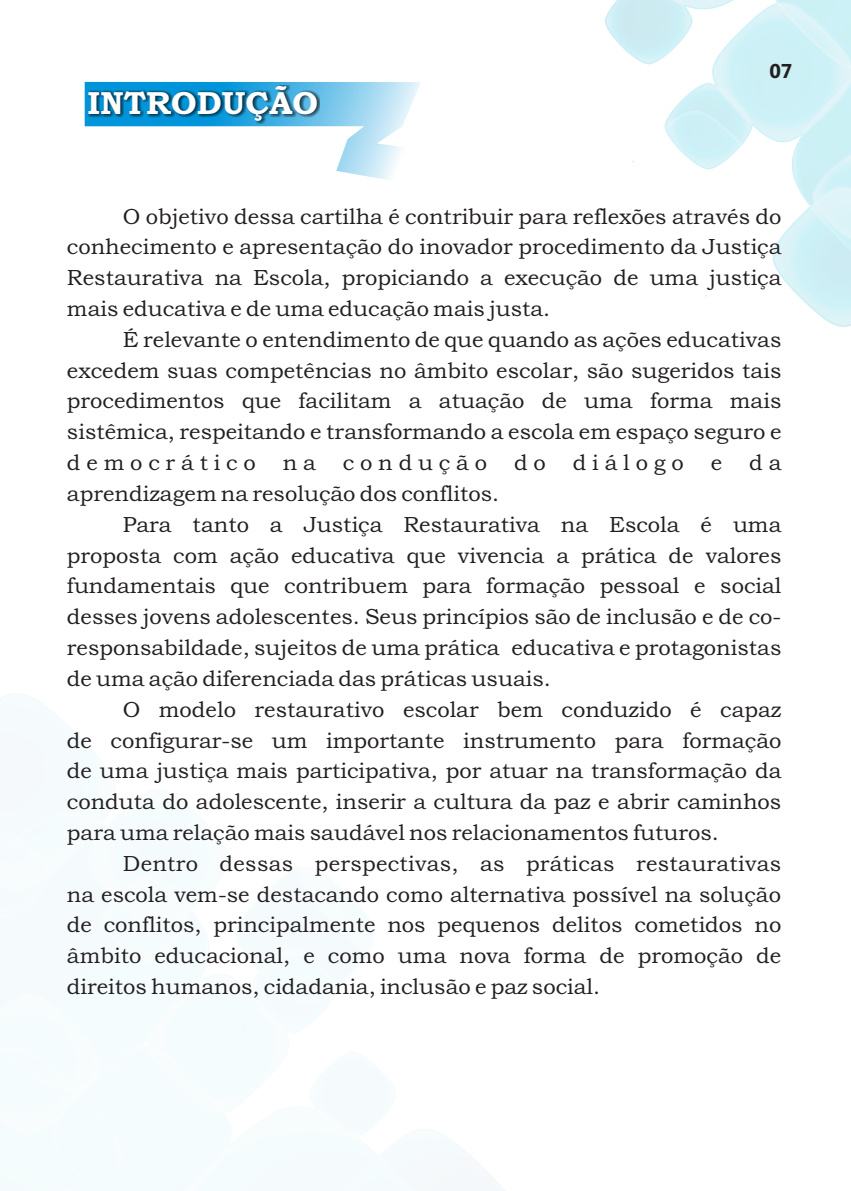
<style>
.page{position:relative;width:851px;height:1191px;background:#fff}
.page>*{position:absolute;margin:0;border:0;box-sizing:border-box;transform-origin:0 0}
.t1{font:700 32px "Bookman Old Style";color:#fff}
.t2{font:22px/30.8px "Bookman Old Style";color:#231f20;text-align:justify}
.t3{font:700 20px "Gisha";color:#231f20}
</style>
<div class="page">
<img style="left:605px;top:0;width:245px;height:327px">
<svg style="left:85px;top:82px;width:336px;height:98px"></svg>
<div style="left:88px;top:85px;width:231px;height:39px;background:#231f20;opacity:.78"></div>
<h1 class="t1" style="left:87px;top:91px;width:232px">INTRODUÇÃO</h1>
<p class="t3" style="left:768px;top:63px;width:24px">07</p>
<p class="t2" style="left:67px;top:203px;width:715px;text-indent:56px">O objetivo dessa cartilha é contribuir para reflexões através do conhecimento e apresentação do inovador procedimento da Justiça Restaurativa na Escola, propiciando a execução de uma justiça mais educativa e de uma educação mais justa.</p>
<p class="t2" style="left:67px;top:326px;width:715px;text-indent:56px">É relevante o entendimento de que quando as ações educativas excedem suas competências no âmbito escolar, são sugeridos tais procedimentos que facilitam a atuação de uma forma mais sistêmica, respeitando e transformando a escola em espaço seguro e democrático na condução do diálogo e da aprendizagem na resolução dos conflitos.</p>
<p class="t2" style="left:67px;top:511px;width:715px;text-indent:56px">Para tanto a Justiça Restaurativa na Escola é uma proposta com ação educativa que vivencia a prática de valores fundamentais que contribuem para formação pessoal e social desses jovens adolescentes. Seus princípios são de inclusão e de co&shy;responsabildade, sujeitos de uma prática educativa e protagonistas de uma ação diferenciada das práticas usuais.</p>
<p class="t2" style="left:67px;top:695px;width:715px;text-indent:56px">O modelo restaurativo escolar bem conduzido é capaz de configurar-se um importante instrumento para formação de uma justiça mais participativa, por atuar na transformação da conduta do adolescente, inserir a cultura da paz e abrir caminhos para uma relação mais saudável nos relacionamentos futuros.</p>
<p class="t2" style="left:67px;top:849px;width:715px;text-indent:56px">Dentro dessas perspectivas, as práticas restaurativas na escola vem-se destacando como alternativa possível na solução de conflitos, principalmente nos pequenos delitos cometidos no âmbito educacional, e como uma nova forma de promoção de direitos humanos, cidadania, inclusão e paz social.</p>
</div>
